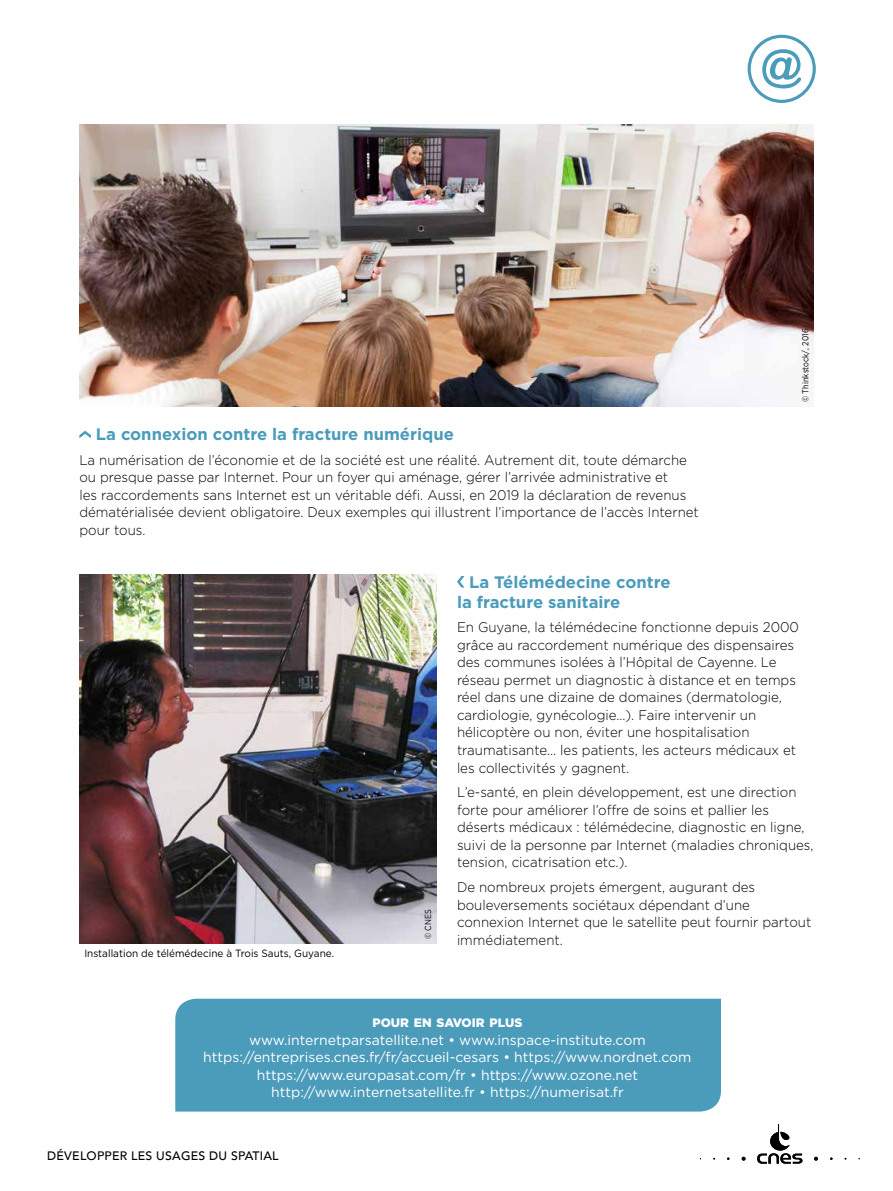
<style>
.page{position:relative;width:893px;height:1191px;background:#fff}
.page>*{position:absolute;margin:0;border:0;box-sizing:border-box;transform-origin:0 0}
.t1{font:700 16.62px/19.9px "Gotham";color:#4b9bbb}
.t2{font:300 14px/17.5px "Gotham";color:#000;scale:.95 1}
.t3{font:14px/17.5px "Gotham";color:#fff;text-align:center}
.t4{font:500 12.25px "Avenir";letter-spacing:.02em;color:#000}
.t5{font:900 12.25px "Gotham";color:#fff}
.t6{font:10.5px "Gotham";color:#000;scale:.95 1}
.t7{font:8.75px "Gotham";color:#000;scale:.85 1}
</style>
<div class="page">
<svg style="left:814px;top:1156px;width:4px;height:4px"></svg>
<svg style="left:742px;top:1156px;width:3px;height:4px"></svg>
<svg style="left:757px;top:1124px;width:45px;height:39px"></svg>
<div style="left:748px;top:35px;width:68px;height:68px;border:3px solid #4b9bbb;border-radius:50%"></div>
<svg style="left:762px;top:49px;width:39px;height:39px"></svg>
<img style="left:79px;top:124px;width:735px;height:283px">
<img style="left:79px;top:574px;width:357px;height:370px">
<div style="left:175px;top:998px;width:546px;height:113px;background:#4b9bbb"></div>
<svg style="left:79px;top:431px;width:12px;height:7px"></svg>
<svg style="left:457px;top:576px;width:7px;height:11px"></svg>
<p class="t7" style="left:800px;top:402px;width:88px;rotate:-90deg">© Thinkstock/, 2016</p>
<p class="t1" style="left:96px;top:424px;width:359px">La connexion contre la fracture numérique</p>
<p class="t2" style="left:79px;top:451px;width:654px">La numérisation de l’économie et de la société est une réalité. Autrement dit, toute démarche ou presque passe par Internet. Pour un foyer qui aménage, gérer l’arrivée administrative et<br>les raccordements sans Internet est un véritable défi. Aussi, en 2019 la déclaration de revenus dématérialisée devient obligatoire. Deux exemples qui illustrent l’importance de l’accès Internet pour tous.</p>
<p class="t1" style="left:457px;top:571px;width:215px;text-indent:12px">La Télémédecine contre la fracture sanitaire</p>
<p class="t2" style="left:457px;top:618px;width:361px">En Guyane, la télémédecine fonctionne depuis 2000 grâce au raccordement numérique des dispensaires des communes isolées à l’Hôpital de Cayenne. Le réseau permet un diagnostic à distance et en temps réel dans une dizaine de domaines (dermatologie, cardiologie, gynécologie...). Faire intervenir un hélicoptère ou non, éviter une hospitalisation traumatisante... les patients, les acteurs médicaux et les collectivités y gagnent.</p>
<p class="t2" style="left:457px;top:783px;width:377px">L’e-santé, en plein développement, est une direction forte pour améliorer l’offre de soins et pallier les déserts médicaux : télémédecine, diagnostic en ligne, suivi de la personne par Internet (maladies chroniques, tension, cicatrisation etc.).</p>
<p class="t2" style="left:457px;top:878px;width:374px">De nombreux projets émergent, augurant des bouleversements sociétaux dépendant d’une connexion Internet que le satellite peut fournir partout immédiatement.</p>
<p class="t7" style="left:422px;top:939px;width:36px;rotate:-90deg">© CNES</p>
<p class="t6" style="left:84px;top:947px;width:264px">Installation de télémédecine à Trois Sauts, Guyane.</p>
<p class="t5" style="left:373px;top:1014px;width:151px">POUR EN SAVOIR PLUS</p>
<p class="t3" style="left:203px;top:1030px;width:490px">www.internetparsatellite.net • www.inspace-institute.com https://entreprises.cnes.fr/fr/accueil-cesars • https://www.nordnet.com https://www.europasat.com/fr • https://www.ozone.net http://www.internetsatellite.fr • https://numerisat.fr</p>
<p class="t4" style="left:47px;top:1145px;width:233px">DÉVELOPPER LES USAGES DU SPATIAL</p>
</div>
